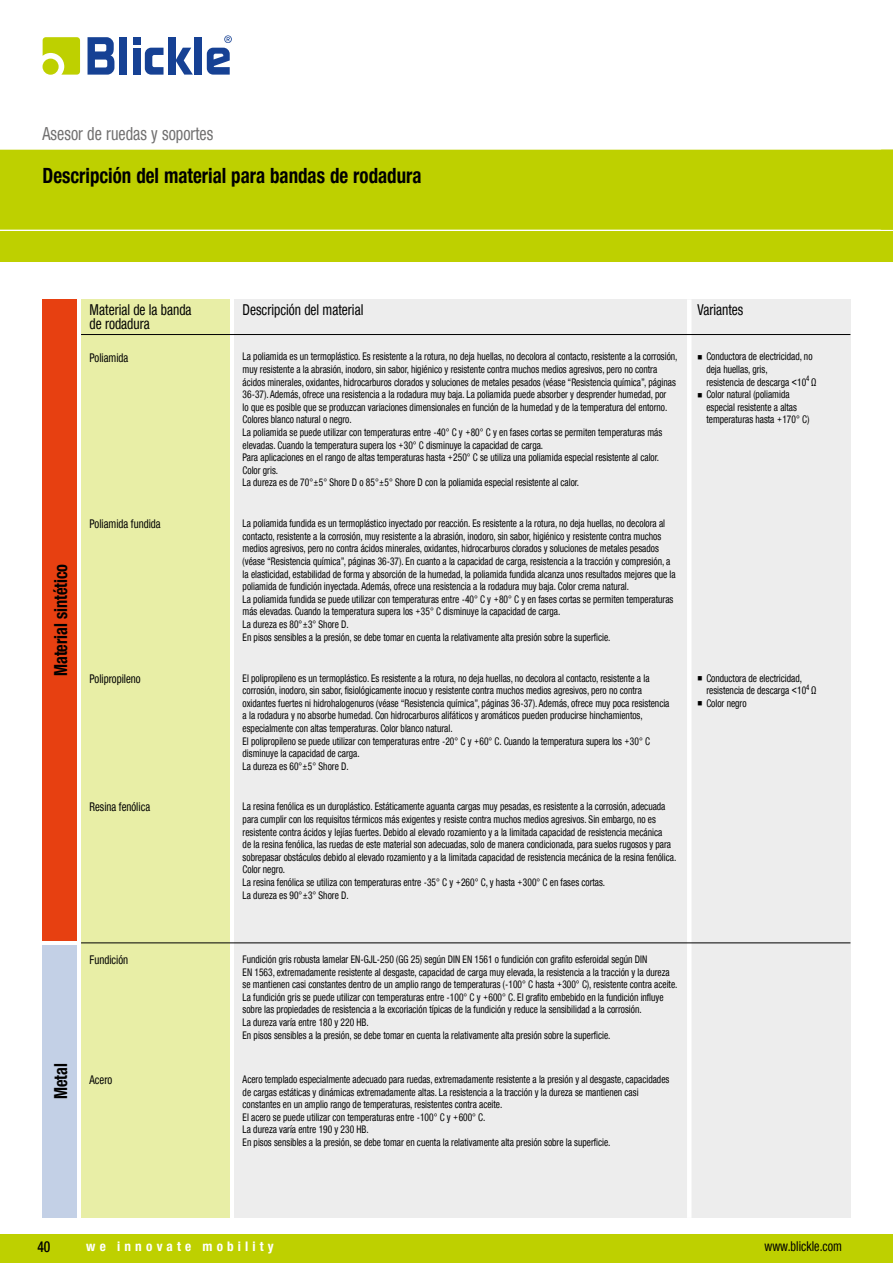
<style>
.page{position:relative;width:893px;height:1263px;background:#fff}
.page>*{position:absolute;margin:0;border:0;box-sizing:border-box;transform-origin:0 0}
.t1{font:700 21px "Blickle Sans Global";color:#000;scale:.9 1}
.t2{font:18px "Blickle Sans Global";color:#706f6f;scale:.9 1}
.t3{font:700 18px "Blickle Sans Global";color:#000;scale:.9 1}
.t4{font:15px/13.5px "Blickle Sans Global";color:#000;scale:.9 1}
.t5{font:500 15px "Blickle Sans Global";color:#000;scale:.9 1}
.t6{font:13.5px "Blickle Sans Global";color:#000;scale:.9 1}
.t7{font:700 13.2px "Blickle Sans Global";letter-spacing:.315em;color:#fff}
.t8{font:12px "Blickle Sans Global";color:#000;scale:.9 1}
.t9{font:10.5px/12.6px "Blickle Sans Global";color:#000;scale:.9 1}
</style>
<div class="page">
<div style="left:0;top:150px;width:880px;height:80px;background:#bed000"></div>
<div style="left:0;top:231px;width:893px;height:31px;background:#bed000"></div>
<svg style="left:880px;top:150px;width:13px;height:80px"></svg>
<svg style="left:43px;top:37px;width:37px;height:38px"></svg>
<div style="left:119px;top:37px;width:8px;height:38px;background:#164194"></div>
<div style="left:133px;top:48px;width:7px;height:27px;background:#164194"></div>
<div style="left:133px;top:37px;width:7px;height:8px;background:#164194"></div>
<svg style="left:176px;top:48px;width:17px;height:27px"></svg>
<svg style="left:145px;top:48px;width:19px;height:27px"></svg>
<div style="left:195px;top:37px;width:7px;height:38px;background:#164194"></div>
<div style="left:168px;top:37px;width:7px;height:38px;background:#164194"></div>
<svg style="left:88px;top:37px;width:26px;height:38px"></svg>
<div style="left:43px;top:59px;width:16px;height:16px;background:#bed000;border-radius:50%"></div>
<svg style="left:207px;top:35px;width:25px;height:40px"></svg>
<div style="left:0;top:1235px;width:893px;height:28px;background:#bed000"></div>
<div style="left:81px;top:299px;width:149px;height:919px;background:#e8eea6"></div>
<div style="left:234px;top:299px;width:616px;height:919px;background:#ededed"></div>
<hr style="left:687px;top:299px;width:4px;height:919px;background:#fff">
<hr style="left:81px;top:334px;width:769px;height:1px;background:#000">
<hr style="left:81px;top:943px;width:769px;height:1px;background:#000">
<div style="left:43px;top:299px;width:34px;height:641px;background:#e74011"></div>
<div style="left:43px;top:945px;width:34px;height:273px;background:#c3d0e6"></div>
<h2 class="t2" style="left:43px;top:123px;width:191px">Asesor de ruedas y soportes</h2>
<h1 class="t1" style="left:43px;top:163px;width:423px">Descripción del material para bandas de rodadura</h1>
<h3 class="t4" style="left:90px;top:303px;width:115px">Material de la banda de rodadura</h3>
<p class="t8" style="left:90px;top:350px;width:45px">Poliamida</p>
<h2 class="t3" style="left:50px;top:676px;width:126px;rotate:-90deg">Material sintético</h2>
<p class="t8" style="left:90px;top:517px;width:81px">Poliamida fundida</p>
<p class="t8" style="left:90px;top:671px;width:58px">Polipropileno</p>
<p class="t8" style="left:90px;top:800px;width:69px">Resina fenólica</p>
<p class="t8" style="left:90px;top:953px;width:44px">Fundición</p>
<h2 class="t3" style="left:50px;top:1099px;width:41px;rotate:-90deg">Metal</h2>
<p class="t8" style="left:90px;top:1073px;width:27px">Acero</p>
<h3 class="t4" style="left:243px;top:303px;width:136px">Descripción del material</h3>
<h3 class="t4" style="left:697px;top:303px;width:53px">Variantes</h3>
<p class="t9" style="left:243px;top:350px;width:485px">La poliamida es un termoplástico. Es resistente a la rotura, no deja huellas, no decolora al contacto, resistente a la corrosión, muy resistente a la abrasión, inodoro, sin sabor, higiénico y resistente contra muchos medios agresivos, pero no contra ácidos minerales, oxidantes, hidrocarburos clorados y soluciones de metales pesados (véase “Resistencia química”, páginas 36-37). Además, ofrece una resistencia a la rodadura muy baja. La poliamida puede absorber y desprender humedad, por<br>lo que es posible que se produzcan variaciones dimensionales en función de la humedad y de la temperatura del entorno.<br>Colores blanco natural o negro.<br>La poliamida se puede utilizar con temperaturas entre -40° C y +80° C y en fases cortas se permiten temperaturas más elevadas. Cuando la temperatura supera los +30° C disminuye la capacidad de carga.<br>Para aplicaciones en el rango de altas temperaturas hasta +250° C se utiliza una poliamida especial resistente al calor.<br>Color gris.<br>La dureza es de 70°±5° Shore D o 85°±5° Shore D con la poliamida especial resistente al calor.</p>
<p class="t9" style="left:706px;top:350px;width:124px;text-indent:-9px">■ Conductora de electricidad, no deja huellas, gris,<br>resistencia de descarga &lt;10<sup>4</sup> Ω</p>
<p class="t9" style="left:706px;top:388px;width:116px;text-indent:-9px">■ Color natural (poliamida especial resistente a altas temperaturas hasta +170° C)</p>
<p class="t9" style="left:243px;top:517px;width:483px">La poliamida fundida es un termoplástico inyectado por reacción. Es resistente a la rotura, no deja huellas, no decolora al contacto, resistente a la corrosión, muy resistente a la abrasión, inodoro, sin sabor, higiénico y resistente contra muchos medios agresivos, pero no contra ácidos minerales, oxidantes, hidrocarburos clorados y soluciones de metales pesados (véase “Resistencia química”, páginas 36-37). En cuanto a la capacidad de carga, resistencia a la tracción y compresión, a la elasticidad, estabilidad de forma y absorción de la humedad, la poliamida fundida alcanza unos resultados mejores que la poliamida de fundición inyectada. Además, ofrece una resistencia a la rodadura muy baja. Color crema natural.<br>La poliamida fundida se puede utilizar con temperaturas entre -40° C y +80° C y en fases cortas se permiten temperaturas más elevadas. Cuando la temperatura supera los +35° C disminuye la capacidad de carga.<br>La dureza es 80°±3° Shore D.<br>En pisos sensibles a la presión, se debe tomar en cuenta la relativamente alta presión sobre la superficie.</p>
<p class="t9" style="left:243px;top:672px;width:476px">El polipropileno es un termoplástico. Es resistente a la rotura, no deja huellas, no decolora al contacto, resistente a la corrosión, inodoro, sin sabor, fisiológicamente inocuo y resistente contra muchos medios agresivos, pero no contra oxidantes fuertes ni hidrohalogenuros (véase “Resistencia química”, páginas 36-37). Además, ofrece muy poca resistencia a la rodadura y no absorbe humedad. Con hidrocarburos alifáticos y aromáticos pueden producirse hinchamientos, especialmente con altas temperaturas. Color blanco natural.<br>El polipropileno se puede utilizar con temperaturas entre -20° C y +60° C. Cuando la temperatura supera los +30° C disminuye la capacidad de carga.<br>La dureza es 60°±5° Shore D.</p>
<p class="t9" style="left:706px;top:672px;width:124px;text-indent:-9px">■ Conductora de electricidad, resistencia de descarga &lt;10<sup>4</sup> Ω</p>
<p class="t9" style="left:697px;top:697px;width:56px">■ Color negro</p>
<p class="t9" style="left:243px;top:800px;width:483px">La resina fenólica es un duroplástico. Estáticamente aguanta cargas muy pesadas, es resistente a la corrosión, adecuada para cumplir con los requisitos térmicos más exigentes y resiste contra muchos medios agresivos. Sin embargo, no es resistente contra ácidos y lejías fuertes. Debido al elevado rozamiento y a la limitada capacidad de resistencia mecánica<br>de la resina fenólica, las ruedas de este material son adecuadas, solo de manera condicionada, para suelos rugosos y para sobrepasar obstáculos debido al elevado rozamiento y a la limitada capacidad de resistencia mecánica de la resina fenólica.<br>Color negro.<br>La resina fenólica se utiliza con temperaturas entre -35° C y +260° C, y hasta +300° C en fases cortas.<br>La dureza es 90°±3° Shore D.</p>
<p class="t9" style="left:243px;top:953px;width:485px">Fundición gris robusta lamelar EN-GJL-250 (GG 25) según DIN EN 1561 o fundición con grafito esferoidal según DIN<br>EN 1563, extremadamente resistente al desgaste, capacidad de carga muy elevada, la resistencia a la tracción y la dureza se mantienen casi constantes dentro de un amplio rango de temperaturas (-100° C hasta +300° C), resistente contra aceite.<br>La fundición gris se puede utilizar con temperaturas entre -100° C y +600° C. El grafito embebido en la fundición influye sobre las propiedades de resistencia a la excoriación típicas de la fundición y reduce la sensibilidad a la corrosión.<br>La dureza varía entre 180 y 220 HB.<br>En pisos sensibles a la presión, se debe tomar en cuenta la relativamente alta presión sobre la superficie.</p>
<p class="t9" style="left:243px;top:1073px;width:476px">Acero templado especialmente adecuado para ruedas, extremadamente resistente a la presión y al desgaste, capacidades de cargas estáticas y dinámicas extremadamente altas. La resistencia a la tracción y la dureza se mantienen casi constantes en un amplio rango de temperaturas, resistentes contra aceite.<br>El acero se puede utilizar con temperaturas entre -100° C y +600° C.<br>La dureza varía entre 190 y 230 HB.<br>En pisos sensibles a la presión, se debe tomar en cuenta la relativamente alta presión sobre la superficie.</p>
<h3 class="t5" style="left:37px;top:1238px;width:16px">40</h3>
<p class="t7" style="left:86px;top:1239px;width:189px">we innovate mobility</p>
<p class="t6" style="left:765px;top:1239px;width:87px">www.blickle.com</p>
</div>
